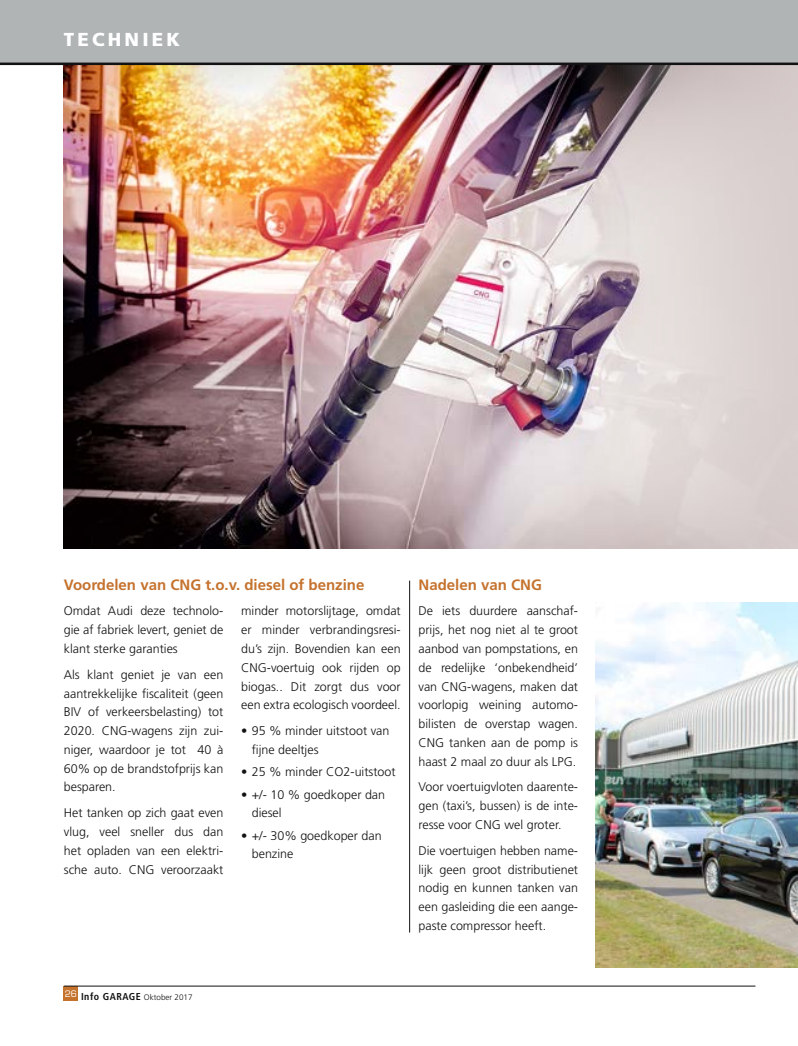
<style>
.page{position:relative;width:798px;height:1046px;background:#fff}
.page>*{position:absolute;margin:0;border:0;box-sizing:border-box;transform-origin:0 0}
.t1{font:900 18.75px "Frutiger";letter-spacing:.17em;color:#fff}
.t2{font:700 15px "Frutiger";color:#c5722d}
.t3{font:300 12.5px/18.8px "Frutiger";color:#121212;text-align:justify}
.t4{font:300 8.12px "Frutiger";color:#121212}
.s1{font-weight:700;font-stretch:condensed;font-size:10px}
</style>
<div class="page">
<div style="left:64px;top:985px;width:14px;height:15px;background:#c5722d"></div>
<hr style="left:64px;top:985px;width:691px;height:1px;background:#121212">
<img style="left:64px;top:65px;width:733px;height:483px">
<div style="left:0;top:0;width:797px;height:64px;background:#b0b4b4"></div>
<hr style="left:0;top:63px;width:797px;height:2px;background:#121212">
<img style="left:595px;top:602px;width:202px;height:365px">
<hr style="left:409px;top:580px;width:1px;height:352px;background:#121212">
<h1 class="t1" style="left:64px;top:28px;width:118px">TECHNIEK</h1>
<p class="t2" style="left:64px;top:575px;width:302px">Voordelen van CNG t.o.v. diesel of benzine</p>
<p class="t3" style="left:64px;top:601px;width:161px">Omdat Audi deze technolo&shy;gie af fabriek levert, geniet de klant sterke garanties</p>
<p class="t3" style="left:64px;top:665px;width:161px">Als klant geniet je van een aantrekkelijke fiscaliteit (geen BIV of verkeersbelasting) tot 2020. CNG-wagens zijn zui&shy;niger, waardoor je tot 40 à 60% op de brandstofprijs kan besparen.</p>
<p class="t3" style="left:64px;top:803px;width:161px">Het tanken op zich gaat even vlug, veel sneller dus dan het opladen van een elektri&shy;sche auto. CNG veroorzaakt</p>
<p class="t3" style="left:241px;top:601px;width:161px">minder motorslijtage, omdat er minder verbrandingsresi&shy;du’s zijn. Bovendien kan een CNG-voertuig ook rijden op biogas.. Dit zorgt dus voor een extra ecologisch voordeel.</p>
<p class="t3" style="left:252px;top:721px;width:139px;text-indent:-11px">• 95 % minder uitstoot van fijne deeltjes</p>
<p class="t3" style="left:241px;top:762px;width:156px">• 25 % minder CO2-uitstoot</p>
<p class="t3" style="left:252px;top:784px;width:135px;text-indent:-11px">• +/- 10 % goedkoper dan diesel</p>
<p class="t3" style="left:252px;top:825px;width:131px;text-indent:-11px">• +/- 30% goedkoper dan benzine</p>
<p class="t2" style="left:418px;top:575px;width:125px">Nadelen van CNG</p>
<p class="t3" style="left:418px;top:601px;width:161px">De iets duurdere aanschaf&shy;prijs, het nog niet al te groot aanbod van pompstations, en de redelijke ‘onbekendheid’ van CNG-wagens, maken dat voorlopig weining automo&shy;bilisten de overstap wagen.<br>CNG tanken aan de pomp is haast 2 maal zo duur als LPG.</p>
<p class="t3" style="left:418px;top:777px;width:161px">Voor voertuigvloten daarente&shy;gen (taxi’s, bussen) is de inte&shy;resse voor CNG wel groter.</p>
<p class="t3" style="left:418px;top:841px;width:161px">Die voertuigen hebben name&shy;lijk geen groot distributienet nodig en kunnen tanken van een gasleiding die een aange&shy;paste compressor heeft.</p>
<p class="t4" style="left:65px;top:992px;width:129px"><sup>26</sup> <span class="s1">Info GARAGE</span> Oktober 2017</p>
</div>
